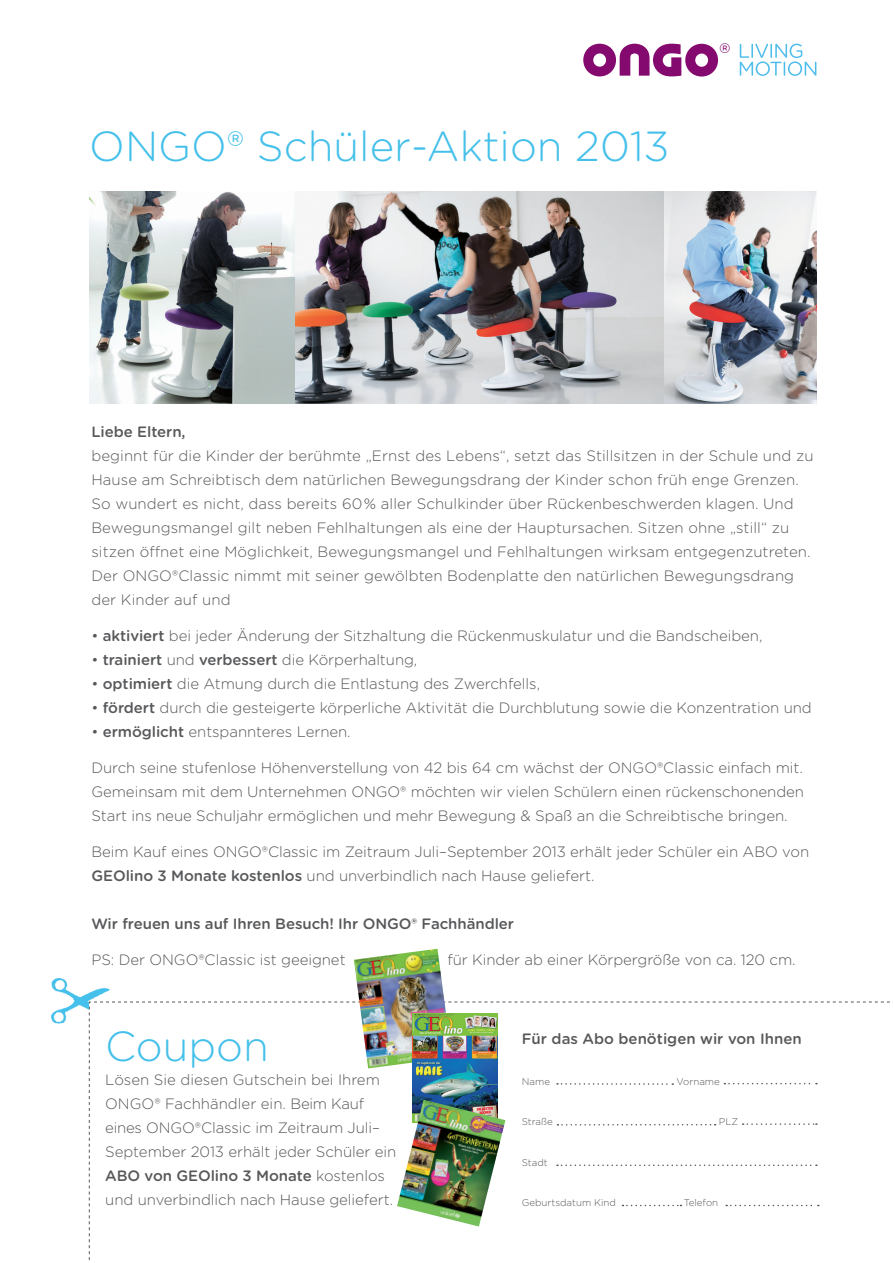
<style>
.page{position:relative;width:893px;height:1263px;background:#fff}
.page>*{position:absolute;margin:0;border:0;box-sizing:border-box;transform-origin:0 0}
.t1{font:300 42px "Gotham Rounded";color:#44c0ea}
.t2{font:300 27.75px "Gotham Rounded";color:#850a70}
.t3{font:300 15px/24px "Gotham Rounded";letter-spacing:-.005em;color:#57585a}
.t4{font:500 15px "Gotham Rounded";letter-spacing:-.005em;color:#57585a}
.t5{font:300 9.75px "Gotham Rounded";color:#57585a}
.s1{font-weight:500}
</style>
<div class="page">
<svg style="left:583px;top:44px;width:135px;height:33px"></svg>
<svg style="left:740px;top:44px;width:76px;height:32px"></svg>
<img style="left:89px;top:191px;width:727px;height:213px">
<img style="left:51px;top:978px;width:59px;height:45px">
<img style="left:354px;top:949px;width:98px;height:53px">
<svg style="left:89px;top:1002px;width:804px;height:259px"></svg>
<h1 class="t1" style="left:89px;top:118px;width:582px">ONGO® Schüler-Aktion 2013</h1>
<h2 class="t2" style="left:719px;top:35px;width:13px">®</h2>
<p class="t4" style="left:91px;top:421px;width:96px">Liebe Eltern,</p>
<p class="t3" style="left:91px;top:443px;width:724px">beginnt für die Kinder der berühmte „Ernst des Lebens“, setzt das Stillsitzen in der Schule und zu Hause am Schreibtisch dem natürlichen Bewegungsdrang der Kinder schon früh enge Grenzen.<br>So wundert es nicht, dass bereits 60% aller Schulkinder über Rückenbeschwerden klagen. Und Bewegungsmangel gilt neben Fehlhaltungen als eine der Hauptursachen. Sitzen ohne „still“ zu sitzen öffnet eine Möglichkeit, Bewegungsmangel und Fehlhaltungen wirksam entgegenzutreten.<br>Der ONGO®Classic nimmt mit seiner gewölbten Bodenplatte den natürlichen Bewegungsdrang der Kinder auf und</p>
<p class="t3" style="left:91px;top:623px;width:673px">• <span class="s1">aktiviert</span> bei jeder Änderung der Sitzhaltung die Rückenmuskulatur und die Bandscheiben,</p>
<p class="t3" style="left:91px;top:647px;width:327px">• <span class="s1">trainiert</span> und <span class="s1">verbessert</span> die Körperhaltung,</p>
<p class="t3" style="left:91px;top:671px;width:450px">• <span class="s1">optimiert</span> die Atmung durch die Entlastung des Zwerchfells,</p>
<p class="t3" style="left:91px;top:695px;width:722px">• <span class="s1">fördert</span> durch die gesteigerte körperliche Aktivität die Durchblutung sowie die Konzentration und</p>
<p class="t3" style="left:91px;top:719px;width:261px">• <span class="s1">ermöglicht</span> entspannteres Lernen.</p>
<p class="t3" style="left:91px;top:755px;width:714px;text-align:justify">Durch seine stufenlose Höhenverstellung von 42 bis 64 cm wächst der ONGO®Classic einfach mit.<br>Gemeinsam mit dem Unternehmen ONGO® möchten wir vielen Schülern einen rückenschonenden Start ins neue Schuljahr ermöglichen und mehr Bewegung &amp; Spaß an die Schreibtische bringen.</p>
<p class="t3" style="left:91px;top:839px;width:719px">Beim Kauf eines ONGO®Classic im Zeitraum Juli–September 2013 erhält jeder Schüler ein ABO von<br><span class="s1">GEOlino 3 Monate kostenlos</span> und unverbindlich nach Hause geliefert.</p>
<p class="t4" style="left:91px;top:913px;width:424px">Wir freuen uns auf Ihren Besuch! Ihr ONGO® Fachhändler</p>
<p class="t3" style="left:91px;top:947px;width:256px">PS: Der ONGO®Classic ist geeignet</p>
<p class="t3" style="left:447px;top:947px;width:350px">für Kinder ab einer Körpergröße von ca. 120 cm.</p>
<h1 class="t1" style="left:105px;top:1018px;width:165px">Coupon</h1>
<p class="t3" style="left:105px;top:1067px;width:293px">Lösen Sie diesen Gutschein bei Ihrem ONGO® Fachhändler ein. Beim Kauf eines ONGO®Classic im Zeitraum Juli– September 2013 erhält jeder Schüler ein <span class="s1">ABO von GEOlino 3 Monate</span> kostenlos und unverbindlich nach Hause geliefert.</p>
<p class="t4" style="left:522px;top:1028px;width:282px">Für das Abo benötigen wir von Ihnen</p>
<p class="t5" style="left:522px;top:1074px;width:30px">Name</p>
<p class="t5" style="left:677px;top:1074px;width:45px">Vorname</p>
<p class="t5" style="left:522px;top:1115px;width:33px">Straße</p>
<p class="t5" style="left:719px;top:1115px;width:21px">PLZ</p>
<p class="t5" style="left:522px;top:1155px;width:28px">Stadt</p>
<p class="t5" style="left:522px;top:1196px;width:96px">Geburtsdatum Kind</p>
<p class="t5" style="left:684px;top:1196px;width:36px">Telefon</p>
</div>
